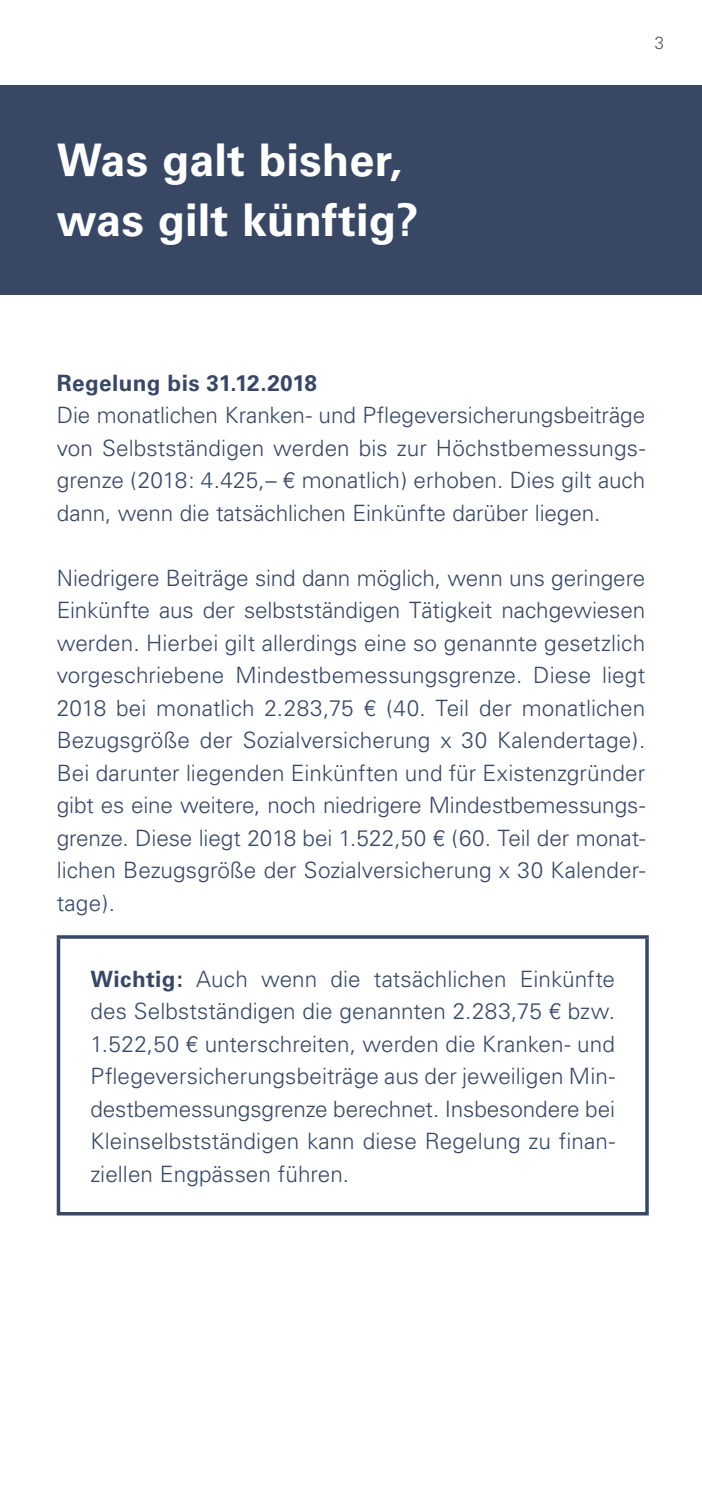
<style>
.page{position:relative;width:702px;height:1489px;background:#fff}
.page>*{position:absolute;margin:0;border:0;box-sizing:border-box;transform-origin:0 0}
.t1{font:700 45px/60px "Univers";color:#fff}
.t2{font:300 22.5px/32.5px "Univers";color:#384864;text-align:justify}
.t3{font:700 22.5px "Univers";letter-spacing:.015em;color:#384864}
.t4{font:300 17.5px "Univers";color:#575756;scale:.95 1}
.s1{font-weight:700}
</style>
<div class="page">
<div style="left:0;top:85px;width:702px;height:209px;background:#384864"></div>
<hr style="left:57px;top:935px;width:591px;height:3px;background:#384864">
<hr style="left:57px;top:938px;width:3px;height:273px;background:#384864">
<hr style="left:645px;top:938px;width:3px;height:273px;background:#384864">
<svg style="left:57px;top:1211px;width:591px;height:4px;fill:#384864"></svg>
<h1 class="t1" style="left:57px;top:130px;width:363px">Was galt bisher, was gilt künftig?</h1>
<p class="t4" style="left:654px;top:33px;width:11px">3</p>
<p class="t3" style="left:57px;top:369px;width:262px">Regelung bis 31.12.2018</p>
<p class="t2" style="left:57px;top:399px;width:590px">Die monatlichen Kranken- und Pflegeversicherungsbeiträge von Selbstständigen werden bis zur Höchstbemessungs&shy;grenze (2018: 4.425,– € monatlich) erhoben. Dies gilt auch dann, wenn die tatsächlichen Einkünfte darüber liegen.</p>
<p class="t2" style="left:57px;top:561px;width:590px">Niedrigere Beiträge sind dann möglich, wenn uns geringere Einkünfte aus der selbstständigen Tätigkeit nachgewiesen werden. Hierbei gilt allerdings eine so genannte gesetzlich vorgeschriebene Mindestbemessungsgrenze. Diese liegt 2018 bei monatlich 2.283,75 € (40. Teil der monatlichen Bezugsgröße der Sozialversicherung x 30 Kalendertage).<br>Bei darunter liegenden Einkünften und für Existenzgründer gibt es eine weitere, noch niedrigere Mindestbemessungs&shy;grenze. Diese liegt 2018 bei 1.522,50 € (60. Teil der monat&shy;lichen Bezugsgröße der Sozialversicherung x 30 Kalender&shy;tage).</p>
<p class="t2" style="left:90px;top:962px;width:526px"><span class="s1">Wichtig:</span> Auch wenn die tatsächlichen Einkünfte des Selbstständigen die genannten 2.283,75 € bzw.<br>1.522,50 € unterschreiten, werden die Kranken- und Pflegeversicherungsbeiträge aus der jeweiligen Min&shy;destbemessungsgrenze berechnet. Insbesondere bei Kleinselbstständigen kann diese Regelung zu finan&shy;ziellen Engpässen führen.</p>
</div>
